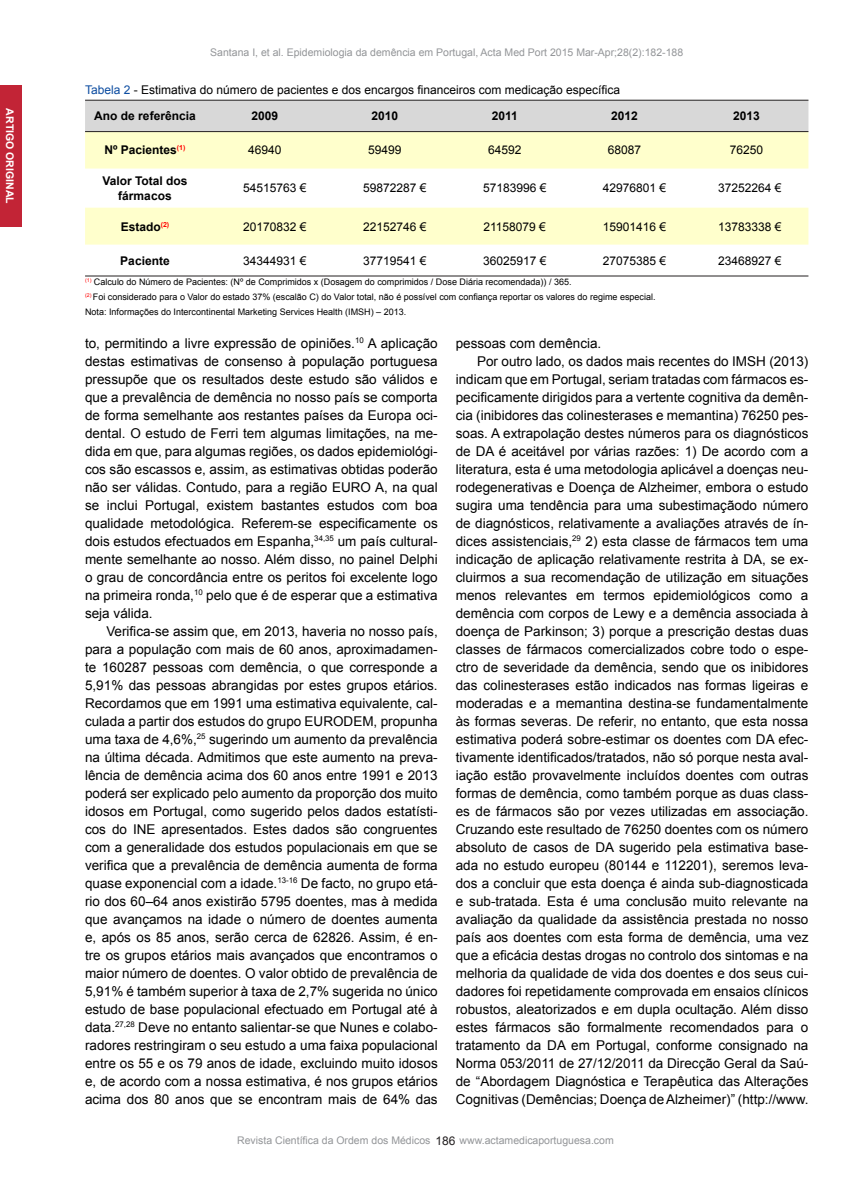
<style>
.page{position:relative;width:851px;height:1191px;background:#fff}
.page>*{position:absolute;margin:0;border:0;box-sizing:border-box;transform-origin:0 0}
.Normal_wrd_1{font:13.5px/18px "Arial";color:#000;text-align:justify}
.Normal_wrd_1-2{font:12px "Arial";color:#000}
.Normal_wrd_1-3{font:700 12px/15px "Arial";color:#000;text-align:center}
.t1{font:12px "Arial";color:#231f20}
.t2{font:10.5px "Arial";color:#939598}
.t3{font:700 10.5px "Arial";color:#fff}
.Normal_wrd_1-4{font:9px "Arial";color:#000}
.s1{color:#0d4da1}
</style>
<div class="page">
<div style="left:0;top:85px;width:21px;height:142px;background:#c22436"></div>
<div style="left:85px;top:101px;width:723px;height:30px;background:#d8d8d8"></div>
<svg style="left:85px;top:132px;width:723px;height:113px;fill:#ffc"></svg>
<hr style="left:85px;top:100px;width:723px;height:1px;background:#231f20">
<hr style="left:85px;top:131px;width:723px;height:1px;background:#231f20">
<hr style="left:85px;top:276px;width:723px;height:1px;background:#231f20">
<p class="t3" style="left:17px;top:108px;width:97px;rotate:90deg">ARTIGO ORIGINAL</p>
<p class="t2" style="left:210px;top:45px;width:474px">Santana I, et al. Epidemiologia da demência em Portugal, Acta Med Port 2015 Mar-Apr;28(2):182-188</p>
<p class="Normal_wrd_1-2" style="left:85px;top:82px;width:536px"><span class="s1">Tabela 2</span> - Estimativa do número de pacientes e dos encargos financeiros com medicação específica</p>
<p class="Normal_wrd_1-3" style="left:94px;top:109px;width:103px">Ano de referência</p>
<p class="Normal_wrd_1-3" style="left:251px;top:109px;width:28px">2009</p>
<p class="Normal_wrd_1-3" style="left:371px;top:109px;width:28px">2010</p>
<p class="Normal_wrd_1-3" style="left:492px;top:109px;width:28px">2011</p>
<p class="Normal_wrd_1-3" style="left:611px;top:109px;width:28px">2012</p>
<p class="Normal_wrd_1-3" style="left:733px;top:109px;width:28px">2013</p>
<p class="Normal_wrd_1-3" style="left:104px;top:143px;width:82px">Nº Pacientes<sup>(1)</sup></p>
<p class="Normal_wrd_1-2" style="left:248px;top:142px;width:35px">46940</p>
<p class="Normal_wrd_1-2" style="left:368px;top:142px;width:35px">59499</p>
<p class="Normal_wrd_1-2" style="left:488px;top:142px;width:35px">64592</p>
<p class="Normal_wrd_1-2" style="left:608px;top:142px;width:35px">68087</p>
<p class="Normal_wrd_1-2" style="left:730px;top:142px;width:35px">76250</p>
<p class="Normal_wrd_1-3" style="left:102px;top:173px;width:87px">Valor Total dos fármacos</p>
<p class="Normal_wrd_1-2" style="left:243px;top:180px;width:65px">54515763 €</p>
<p class="Normal_wrd_1-2" style="left:363px;top:180px;width:65px">59872287 €</p>
<p class="Normal_wrd_1-2" style="left:483px;top:180px;width:65px">57183996 €</p>
<p class="Normal_wrd_1-2" style="left:603px;top:180px;width:65px">42976801 €</p>
<p class="Normal_wrd_1-2" style="left:718px;top:180px;width:65px">37252264 €</p>
<p class="Normal_wrd_1-3" style="left:121px;top:219px;width:50px">Estado<sup>(2)</sup></p>
<p class="Normal_wrd_1-2" style="left:243px;top:218px;width:65px">20170832 €</p>
<p class="Normal_wrd_1-2" style="left:363px;top:218px;width:65px">22152746 €</p>
<p class="Normal_wrd_1-2" style="left:483px;top:218px;width:64px">21158079 €</p>
<p class="Normal_wrd_1-2" style="left:603px;top:218px;width:65px">15901416 €</p>
<p class="Normal_wrd_1-2" style="left:718px;top:218px;width:65px">13783338 €</p>
<p class="Normal_wrd_1-3" style="left:120px;top:253px;width:51px">Paciente</p>
<p class="Normal_wrd_1-2" style="left:243px;top:252px;width:65px">34344931 €</p>
<p class="Normal_wrd_1-2" style="left:363px;top:252px;width:65px">37719541 €</p>
<p class="Normal_wrd_1-2" style="left:483px;top:252px;width:65px">36025917 €</p>
<p class="Normal_wrd_1-2" style="left:603px;top:252px;width:65px">27075385 €</p>
<p class="Normal_wrd_1-2" style="left:718px;top:252px;width:65px">23468927 €</p>
<p class="Normal_wrd_1-4" style="left:85px;top:276px;width:488px"><sup>(1)</sup> Calculo do Número de Pacientes: (Nº de Comprimidos x (Dosagem do comprimidos / Dose Diária recomendada)) / 365.</p>
<p class="Normal_wrd_1-4" style="left:85px;top:291px;width:572px"><sup>(2)</sup> Foi considerado para o Valor do estado 37% (escalão C) do Valor total, não é possível com confiança reportar os valores do regime especial.</p>
<p class="Normal_wrd_1-4" style="left:85px;top:306px;width:323px">Nota: Informações do Intercontinental Marketing Services Health (IMSH) – 2013.</p>
<p class="Normal_wrd_1" style="left:85px;top:334px;width:354px">to, permitindo a livre expressão de opiniões.<sup>10</sup> A aplicação destas estimativas de consenso à população portuguesa pressupõe que os resultados deste estudo são válidos e que a prevalência de demência no nosso país se comporta de forma semelhante aos restantes países da Europa oci&shy;dental. O estudo de Ferri tem algumas limitações, na me&shy;dida em que, para algumas regiões, os dados epidemiológi&shy;cos são escassos e, assim, as estimativas obtidas poderão não ser válidas. Contudo, para a região EURO A, na qual se inclui Portugal, existem bastantes estudos com boa qualidade metodológica. Referem-se especificamente os dois estudos efectuados em Espanha,<sup>34,35</sup> um país cultural&shy;mente semelhante ao nosso. Além disso, no painel Delphi o grau de concordância entre os peritos foi excelente logo na primeira ronda,<sup>10</sup> pelo que é de esperar que a estimativa seja válida.</p>
<p class="Normal_wrd_1" style="left:85px;top:622px;width:354px;text-indent:21px">Verifica-se assim que, em 2013, haveria no nosso país, para a população com mais de 60 anos, aproximadamen&shy;te 160287 pessoas com demência, o que corresponde a 5,91% das pessoas abrangidas por estes grupos etários.<br>Recordamos que em 1991 uma estimativa equivalente, cal&shy;culada a partir dos estudos do grupo EURODEM, propunha uma taxa de 4,6%,<sup>25</sup> sugerindo um aumento da prevalência na última década. Admitimos que este aumento na preva&shy;lência de demência acima dos 60 anos entre 1991 e 2013 poderá ser explicado pelo aumento da proporção dos muito idosos em Portugal, como sugerido pelos dados estatísti&shy;cos do INE apresentados. Estes dados são congruentes com a generalidade dos estudos populacionais em que se verifica que a prevalência de demência aumenta de forma quase exponencial com a idade.<sup>13-16</sup> De facto, no grupo etá&shy;rio dos 60–64 anos existirão 5795 doentes, mas à medida que avançamos na idade o número de doentes aumenta e, após os 85 anos, serão cerca de 62826. Assim, é en&shy;tre os grupos etários mais avançados que encontramos o maior número de doentes. O valor obtido de prevalência de 5,91% é também superior à taxa de 2,7% sugerida no único estudo de base populacional efectuado em Portugal até à data.<sup>27,28</sup> Deve no entanto salientar-se que Nunes e colabo&shy;radores restringiram o seu estudo a uma faixa populacional entre os 55 e os 79 anos de idade, excluindo muito idosos e, de acordo com a nossa estimativa, é nos grupos etários acima dos 80 anos que se encontram mais de 64% das</p>
<p class="Normal_wrd_1" style="left:456px;top:334px;width:147px">pessoas com demência.</p>
<p class="Normal_wrd_1" style="left:456px;top:352px;width:354px;text-indent:21px">Por outro lado, os dados mais recentes do IMSH (2013) indicam que em Portugal, seriam tratadas com fármacos es&shy;pecificamente dirigidos para a vertente cognitiva da demên&shy;cia (inibidores das colinesterases e memantina) 76250 pes&shy;soas. A extrapolação destes números para os diagnósticos de DA é aceitável por várias razões: 1) De acordo com a literatura, esta é uma metodologia aplicável a doenças neu&shy;rodegenerativas e Doença de Alzheimer, embora o estudo sugira uma tendência para uma subestimaçãodo número de diagnósticos, relativamente a avaliações através de ín&shy;dices assistenciais,<sup>29</sup> 2) esta classe de fármacos tem uma indicação de aplicação relativamente restrita à DA, se ex&shy;cluirmos a sua recomendação de utilização em situações menos relevantes em termos epidemiológicos como a demência com corpos de Lewy e a demência associada à doença de Parkinson; 3) porque a prescrição destas duas classes de fármacos comercializados cobre todo o espe&shy;ctro de severidade da demência, sendo que os inibidores das colinesterases estão indicados nas formas ligeiras e moderadas e a memantina destina-se fundamentalmente às formas severas. De referir, no entanto, que esta nossa estimativa poderá sobre-estimar os doentes com DA efec&shy;tivamente identificados/tratados, não só porque nesta aval&shy;iação estão provavelmente incluídos doentes com outras formas de demência, como também porque as duas class&shy;es de fármacos são por vezes utilizadas em associação.<br>Cruzando este resultado de 76250 doentes com os número absoluto de casos de DA sugerido pela estimativa base&shy;ada no estudo europeu (80144 e 112201), seremos leva&shy;dos a concluir que esta doença é ainda sub-diagnosticada e sub-tratada. Esta é uma conclusão muito relevante na avaliação da qualidade da assistência prestada no nosso país aos doentes com esta forma de demência, uma vez que a eficácia destas drogas no controlo dos sintomas e na melhoria da qualidade de vida dos doentes e dos seus cui&shy;dadores foi repetidamente comprovada em ensaios clínicos robustos, aleatorizados e em dupla ocultação. Além disso estes fármacos são formalmente recomendados para o tratamento da DA em Portugal, conforme consignado na Norma 053/2011 de 27/12/2011 da Direcção Geral da Saú&shy;de “Abordagem Diagnóstica e Terapêutica das Alterações Cognitivas (Demências; Doença de Alzheimer)” (http://www.</p>
<p class="t1" style="left:435px;top:1132px;width:22px">186</p>
<p class="t2" style="left:237px;top:1133px;width:195px">Revista Científica da Ordem dos Médicos</p>
<p class="t2" style="left:459px;top:1133px;width:156px">www.actamedicaportuguesa.com</p>
</div>
